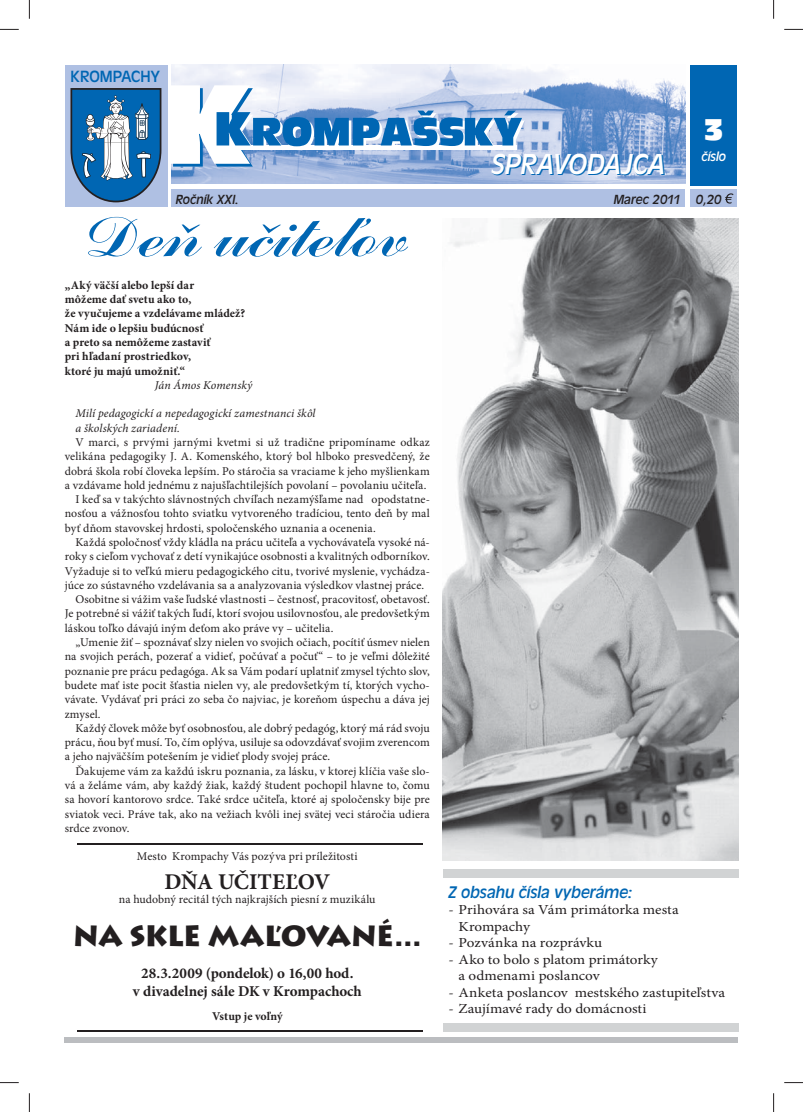
<style>
.page{position:relative;width:803px;height:1112px;background:#fff}
.page>*{position:absolute;margin:0;border:0;box-sizing:border-box;transform-origin:0 0}
.t1{font:56.25px "Commercial Scr DEE";letter-spacing:-.005em;color:#0066b3;scale:1.3 1}
.t2{font:31.25px "Antique Oli TEE Comp";color:#fff}
.t3{font:italic 30px "Antique Oli TEE";color:#0066b3}
.t4{font:900 28.75px "Lithos Pro";letter-spacing:-.02em;color:#231f20}
.t5{font:700 22.5px "Minion Pro";letter-spacing:-.005em;color:#231f20}
.t6{font:italic 17.5px "Antique Oli TEE";color:#0066b3}
.t7{font:16.88px "Antique Oli TEE";color:#0066b3}
.t8{font:700 15px/18px "Minion Pro";letter-spacing:-.005em;color:#231f20;text-align:center}
.t9{font:13.75px/16.5px "Minion Pro";color:#231f20;scale:1.1 1}
.t10{font:italic 13.75px "Antique Oli TEE";color:#231f20}
.t11{font:italic 13.75px "Antique Oli TEE";color:#fff}
.t12{font:11.88px "Minion Pro";letter-spacing:.005em;color:#231f20}
.t13{font:700 11.88px/14.2px "Minion Pro";letter-spacing:.005em;color:#231f20}
.t14{font:italic 11.88px/14.2px "Minion Pro";letter-spacing:.005em;color:#231f20}
</style>
<div class="page">
<img style="left:443px;top:219px;width:295px;height:641px">
<img style="left:171px;top:65px;width:514px;height:119px">
<div style="left:65px;top:65px;width:103px;height:142px;background:#afc0e3"></div>
<div style="left:690px;top:189px;width:46px;height:18px;background:#afc0e3"></div>
<svg style="left:70px;top:88px;width:91px;height:114px;background:#4784b4"></svg>
<div style="left:690px;top:65px;width:46px;height:120px;background:#0066b3"></div>
<div style="left:171px;top:189px;width:514px;height:18px;background:#afc0e3"></div>
<svg style="left:171px;top:85px;width:354px;height:81px"></svg>
<svg style="left:725px;top:193px;width:8px;height:10px"></svg>
<div style="left:65px;top:1036px;width:673px;height:6px;background:#bbbdc0"></div>
<div style="left:443px;top:868px;width:295px;height:9px;background:#d1d3d4"></div>
<div style="left:443px;top:1022px;width:295px;height:9px;background:#d1d3d4"></div>
<hr style="left:77px;top:1030px;width:345px;height:1px;background:#231f20">
<hr style="left:77px;top:842px;width:345px;height:2px;background:#231f20">
<svg style="left:0;top:29px;width:19px;height:1px"></svg>
<svg style="left:784px;top:29px;width:19px;height:1px"></svg>
<svg style="left:0;top:1082px;width:19px;height:1px"></svg>
<svg style="left:784px;top:1082px;width:19px;height:1px"></svg>
<svg style="left:29px;top:0;width:1px;height:19px"></svg>
<svg style="left:29px;top:1093px;width:1px;height:18px"></svg>
<svg style="left:773px;top:0;width:1px;height:19px"></svg>
<svg style="left:773px;top:1093px;width:1px;height:18px"></svg>
<h3 class="t7" style="left:71px;top:70px;width:91px">KROMPACHY</h3>
<h3 class="t3" style="left:493px;top:153px;width:175px">SPRAVODAJCA</h3>
<h2 class="t2" style="left:703px;top:118px;width:22px">3</h2>
<p class="t11" style="left:701px;top:150px;width:26px">číslo</p>
<p class="t10" style="left:176px;top:193px;width:64px">Ročník XXI.</p>
<p class="t10" style="left:614px;top:193px;width:109px">Marec 2011 0,20</p>
<h1 class="t1" style="left:81px;top:222px;width:252px">Deň učiteľov</h1>
<p class="t13" style="left:65px;top:279px;width:182px">„Aký väčší alebo lepší dar<br>môžeme dať svetu ako to,<br>že vyučujeme a vzdelávame mládež?<br>Nám ide o lepšiu budúcnosť<br>a preto sa nemôžeme zastaviť<br>pri hľadaní prostriedkov,<br>ktoré ju majú umožniť.“</p>
<p class="t14" style="left:155px;top:379px;width:99px">Ján Ámos Komenský</p>
<p class="t14" style="left:75px;top:407px;width:242px">Milí pedagogickí a nepedagogickí zamestnanci škôl a školských zariadení.</p>
<p class="t12" style="left:75px;top:437px;width:356px">V marci, s prvými jarnými kvetmi si už tradične pripomíname odkaz</p>
<p class="t12" style="left:65px;top:451px;width:366px">velikána pedagogiky J. A. Komenského, ktorý bol hlboko presvedčený, že</p>
<p class="t12" style="left:65px;top:466px;width:366px">dobrá škola robí človeka lepším. Po stáročia sa vraciame k jeho myšlienkam</p>
<p class="t12" style="left:65px;top:480px;width:363px">a vzdávame hold jednému z najušľachtilejších povolaní – povolaniu učiteľa.</p>
<p class="t12" style="left:75px;top:494px;width:356px">I keď sa v takýchto slávnostných chvíľach nezamýšľame nad opodstatne-</p>
<p class="t12" style="left:65px;top:509px;width:366px">nosťou a vážnosťou tohto sviatku vytvoreného tradíciou, tento deň by mal</p>
<p class="t12" style="left:65px;top:523px;width:312px">byť dňom stavovskej hrdosti, spoločenského uznania a ocenenia.</p>
<p class="t12" style="left:75px;top:537px;width:356px">Každá spoločnosť vždy kládla na prácu učiteľa a vychovávateľa vysoké ná-</p>
<p class="t12" style="left:65px;top:551px;width:366px">roky s cieľom vychovať z detí vynikajúce osobnosti a kvalitných odborníkov.</p>
<p class="t12" style="left:65px;top:566px;width:367px">Vyžaduje si to veľkú mieru pedagogického citu, tvorivé myslenie, vychádza-</p>
<p class="t12" style="left:65px;top:580px;width:361px">júce zo sústavného vzdelávania sa a analyzovania výsledkov vlastnej práce.</p>
<p class="t12" style="left:75px;top:594px;width:356px">Osobitne si vážim vaše ľudské vlastnosti – čestnosť, pracovitosť, obetavosť.</p>
<p class="t12" style="left:65px;top:609px;width:366px">Je potrebné si vážiť takých ľudí, ktorí svojou usilovnosťou, ale predovšetkým</p>
<p class="t12" style="left:65px;top:623px;width:270px">láskou toľko dávajú iným deťom ako práve vy – učitelia.</p>
<p class="t12" style="left:75px;top:637px;width:356px">„Umenie žiť – spoznávať slzy nielen vo svojich očiach, pocítiť úsmev nielen</p>
<p class="t12" style="left:65px;top:651px;width:366px">na svojich perách, pozerať a vidieť, počúvať a počuť“ – to je veľmi dôležité</p>
<p class="t12" style="left:65px;top:666px;width:366px">poznanie pre prácu pedagóga. Ak sa Vám podarí uplatniť zmysel týchto slov,</p>
<p class="t12" style="left:65px;top:680px;width:366px">budete mať iste pocit šťastia nielen vy, ale predovšetkým tí, ktorých vycho-</p>
<p class="t12" style="left:65px;top:694px;width:366px">vávate. Vydávať pri práci zo seba čo najviac, je koreňom úspechu a dáva jej</p>
<p class="t12" style="left:65px;top:708px;width:37px">zmysel.</p>
<p class="t12" style="left:75px;top:723px;width:356px">Každý človek môže byť osobnosťou, ale dobrý pedagóg, ktorý má rád svoju</p>
<p class="t12" style="left:65px;top:737px;width:366px">prácu, ňou byť musí. To, čím oplýva, usiluje sa odovzdávať svojim zverencom</p>
<p class="t12" style="left:65px;top:751px;width:267px">a jeho najväčším potešením je vidieť plody svojej práce.</p>
<p class="t12" style="left:75px;top:766px;width:356px">Ďakujeme vám za každú iskru poznania, za lásku, v ktorej klíčia vaše slo-</p>
<p class="t12" style="left:65px;top:780px;width:366px">vá a želáme vám, aby každý žiak, každý študent pochopil hlavne to, čomu</p>
<p class="t12" style="left:65px;top:794px;width:367px">sa hovorí kantorovo srdce. Také srdce učiteľa, ktoré aj spoločensky bije pre</p>
<p class="t12" style="left:65px;top:808px;width:366px">sviatok veci. Práve tak, ako na vežiach kvôli inej svätej veci stáročia udiera</p>
<p class="t12" style="left:65px;top:823px;width:66px">srdce zvonov.</p>
<p class="t12" style="left:137px;top:851px;width:222px">Mesto Krompachy Vás pozýva pri príležitosti</p>
<h3 class="t5" style="left:165px;top:872px;width:167px">DŇA UČITEĽOV</h3>
<p class="t12" style="left:119px;top:894px;width:258px">na hudobný recitál tých najkrajších piesní z muzikálu</p>
<h3 class="t4" style="left:73px;top:919px;width:350px">NA SKLE MAĽOVANÉ...</h3>
<p class="t8" style="left:133px;top:965px;width:231px">28.3.2009 (pondelok) o 16,00 hod.<br>v divadelnej sále DK v Krompachoch</p>
<p class="t13" style="left:212px;top:1009px;width:72px">Vstup je voľný</p>
<h3 class="t6" style="left:448px;top:884px;width:185px">Z obsahu čísla vyberáme:</h3>
<p class="t9" style="left:458px;top:902px;width:202px;text-indent:-10px">- Prihovára sa Vám primátorka mesta<br>Krompachy</p>
<p class="t9" style="left:448px;top:935px;width:141px">- Pozvánka na rozprávku</p>
<p class="t9" style="left:458px;top:952px;width:183px;text-indent:-10px">- Ako to bolo s platom primátorky a odmenami poslancov</p>
<p class="t9" style="left:448px;top:985px;width:253px">- Anketa poslancov mestského zastupiteľstva</p>
<p class="t9" style="left:448px;top:1001px;width:182px">- Zaujímavé rady do domácnosti</p>
</div>
